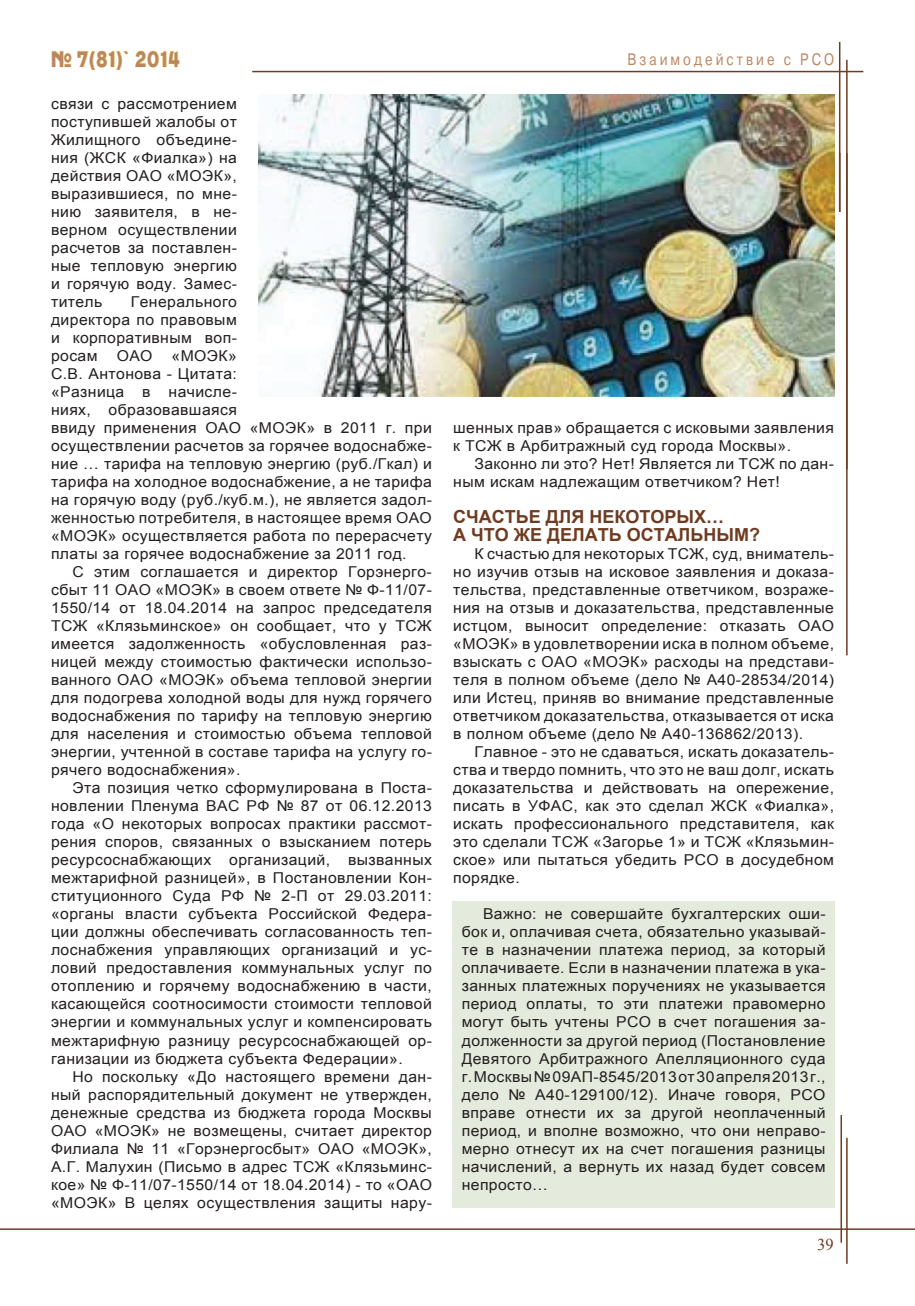
<style>
.page{position:relative;width:915px;height:1306px;background:#fff}
.page>*{position:absolute;margin:0;border:0;box-sizing:border-box;transform-origin:0 0}
.t1{font:21px "Adver Gothic C";letter-spacing:.07em;color:#ba855f;scale:.75 1}
.t2{font:700 18px "Arial";color:#6f3c22}
.t3{font:16.5px "Pragmatica C";color:#ba8660;scale:.8 1}
.t4{font:16.5px "Times New Roman";color:#6f3c22}
.t5{font:15px/18px "Arial";letter-spacing:.025em;color:#231f20;text-align:justify;scale:1.05 1}
</style>
<div class="page">
<hr style="left:252px;top:71px;width:611px;height:1px;background:#6f3c22">
<hr style="left:845px;top:60px;width:2px;height:595px;background:#6f3c22">
<hr style="left:838px;top:42px;width:2px;height:170px;background:#6f3c22">
<hr style="left:845px;top:1137px;width:2px;height:126px;background:#6f3c22">
<hr style="left:840px;top:1115px;width:1px;height:127px;background:#6f3c22">
<svg style="left:51px;top:50px;width:78px;height:21px"></svg>
<svg style="left:135px;top:50px;width:45px;height:18px"></svg>
<hr style="left:0;top:1228px;width:914px;height:1px;background:#6f3c22">
<div style="left:451px;top:901px;width:382px;height:306px;background:#e4eadc"></div>
<img style="left:258px;top:94px;width:575px;height:302px">
<h1 class="t1" style="left:51px;top:47px;width:173px">№ 7(81)` 2014</h1>
<p class="t3" style="left:627px;top:50px;width:231px">В заимодействие с РСО</p>
<p class="t5" style="left:51px;top:95px;width:178px">связи с рассмотрением поступившей жалобы от Жилищного объедине&shy;ния (ЖСК «Фиалка») на действия ОАО «МОЭК», выразившиеся, по мне&shy;нию заявителя, в не&shy;верном осуществлении расчетов за поставлен&shy;ные тепловую энергию и горячую воду. Замес&shy;титель</p>
<p class="t5" style="left:51px;top:293px;width:178px;text-indent:80px">Генерального директора по правовым и корпоративным воп&shy;росам</p>
<p class="t5" style="left:51px;top:347px;width:364px;text-align:left;text-indent:120px">«МОЭК»<br>C.B. Антонова - Цитата:<br>«Разница в начисле-<br>ниях, образовавшаяся<br>ввиду применения ОАО «МОЭК» в 2011 г. при осуществлении расчетов за горячее водоснабже&shy;ние … тарифа на тепловую энергию (руб./Гкал) и тарифа на холодное водоснабжение, а не тарифа на горячую воду (руб./куб.м.), не является задол&shy;женностью потребителя, в настоящее время ОАО «МОЭК» осуществляется работа по перерасчету платы за горячее водоснабжение за 2011 год.</p>
<p class="t5" style="left:51px;top:563px;width:364px;text-indent:21px">С этим соглашается и директор Горэнерго&shy;сбыт 11 ОАО «МОЭК» в своем ответе № Ф-11/07- 1550/14 от 18.04.2014 на запрос председателя ТСЖ «Клязьминское» он сообщает, что у ТСЖ имеется задолженность «обусловленная раз&shy;ницей между стоимостью фактически использо&shy;ванного ОАО «МОЭК» объема тепловой энергии для подогрева холодной воды для нужд горячего водоснабжения по тарифу на тепловую энергию для населения и стоимостью объема тепловой энергии, учтенной в составе тарифа на услугу го&shy;рячего водоснабжения».</p>
<p class="t5" style="left:51px;top:779px;width:364px;text-indent:21px">Эта позиция четко сформулирована в Поста&shy;новлении Пленума ВАС РФ № 87 от 06.12.2013 года «О некоторых вопросах практики рассмот&shy;рения споров, связанных о взысканием потерь ресурсоснабжающих организаций, вызванных межтарифной разницей», в Постановлении Кон&shy;ституционного Суда РФ № 2-П от 29.03.2011: «органы власти субъекта Российской Федера&shy;ции должны обеспечивать согласованность теп&shy;лоснабжения управляющих организаций и ус&shy;ловий предоставления коммунальных услуг по отоплению и горячему водоснабжению в части, касающейся соотносимости стоимости тепловой энергии и коммунальных услуг и компенсировать межтарифную разницу ресурсоснабжающей ор&shy;ганизации из бюджета субъекта Федерации».</p>
<p class="t5" style="left:51px;top:1067px;width:364px;text-indent:21px">Но поскольку «До настоящего времени дан&shy;ный распорядительный документ не утвержден, денежные средства из бюджета города Москвы ОАО «МОЭК» не возмещены, считает директор Филиала № 11 «Горэнергосбыт» ОАО «МОЭК», А.Г. Малухин (Письмо в адрес ТСЖ «Клязьминс&shy;кое» № Ф-11/07-1550/14 от 18.04.2014) - то «ОАО «МОЭК» В целях осуществления защиты нару-</p>
<p class="t5" style="left:117px;top:347px;width:36px">ОАО</p>
<p class="t5" style="left:453px;top:419px;width:364px">шенных прав» обращается с исковыми заявления к ТСЖ в Арбитражный суд города Москвы».</p>
<p class="t5" style="left:453px;top:455px;width:364px;text-indent:21px">Законно ли это? Нет! Является ли ТСЖ по дан&shy;ным искам надлежащим ответчиком? Нет!</p>
<p class="t2" style="left:453px;top:505px;width:39px">Счаст</p>
<p class="t2" style="left:515px;top:505px;width:87px">ьедля некото</p>
<p class="t2" style="left:664px;top:505px;width:61px">рых…</p>
<p class="t2" style="left:453px;top:523px;width:108px">А чтожеделат</p>
<p class="t2" style="left:608px;top:523px;width:32px">ь остал</p>
<p class="t2" style="left:690px;top:523px;width:71px">ьным?</p>
<p class="t5" style="left:453px;top:545px;width:364px;text-indent:21px">К счастью для некоторых ТСЖ, суд, вниматель&shy;но изучив отзыв на исковое заявления и доказа&shy;тельства, представленные ответчиком, возраже&shy;ния на отзыв и доказательства, представленные истцом, выносит определение: отказать ОАО «МОЭК» в удовлетворении иска в полном объеме, взыскать с ОАО «МОЭК» расходы на представи&shy;теля в полном объеме (дело № А40-28534/2014) или Истец, приняв во внимание представленные ответчиком доказательства, отказывается от иска в полном объеме (дело № А40-136862/2013).</p>
<p class="t5" style="left:453px;top:743px;width:364px;text-indent:21px">Главное - это не сдаваться, искать доказатель&shy;ства и твердо помнить, что это не ваш долг, искать доказательства и действовать на опережение, писать в УФАС, как это сделал ЖСК «Фиалка», искать профессионального представителя, как это сделали ТСЖ «Загорье 1» и ТСЖ «Клязьмин&shy;ское» или пытаться убедить РСО в досудебном порядке.</p>
<p class="t5" style="left:461px;top:905px;width:348px;text-indent:21px">Важно: не совершайте бухгалтерских оши&shy;бок и, оплачивая счета, обязательно указывай&shy;те в назначении платежа период, за который оплачиваете. Если в назначении платежа в ука&shy;занных платежных поручениях не указывается период оплаты, то эти платежи правомерно могут быть учтены РСО в счет погашения за&shy;долженности за другой период (Постановление Девятого Арбитражного Апелляционного суда г. Москвы № 09АП-8545/2013 от 30 апреля 2013 г., дело № А40-129100/12). Иначе говоря, РСО вправе отнести их за другой неоплаченный период, и вполне возможно, что они неправо&shy;мерно отнесут их на счет погашения разницы начислений, а вернуть их назад будет совсем непросто…</p>
<p class="t4" style="left:817px;top:1233px;width:17px">39</p>
</div>
